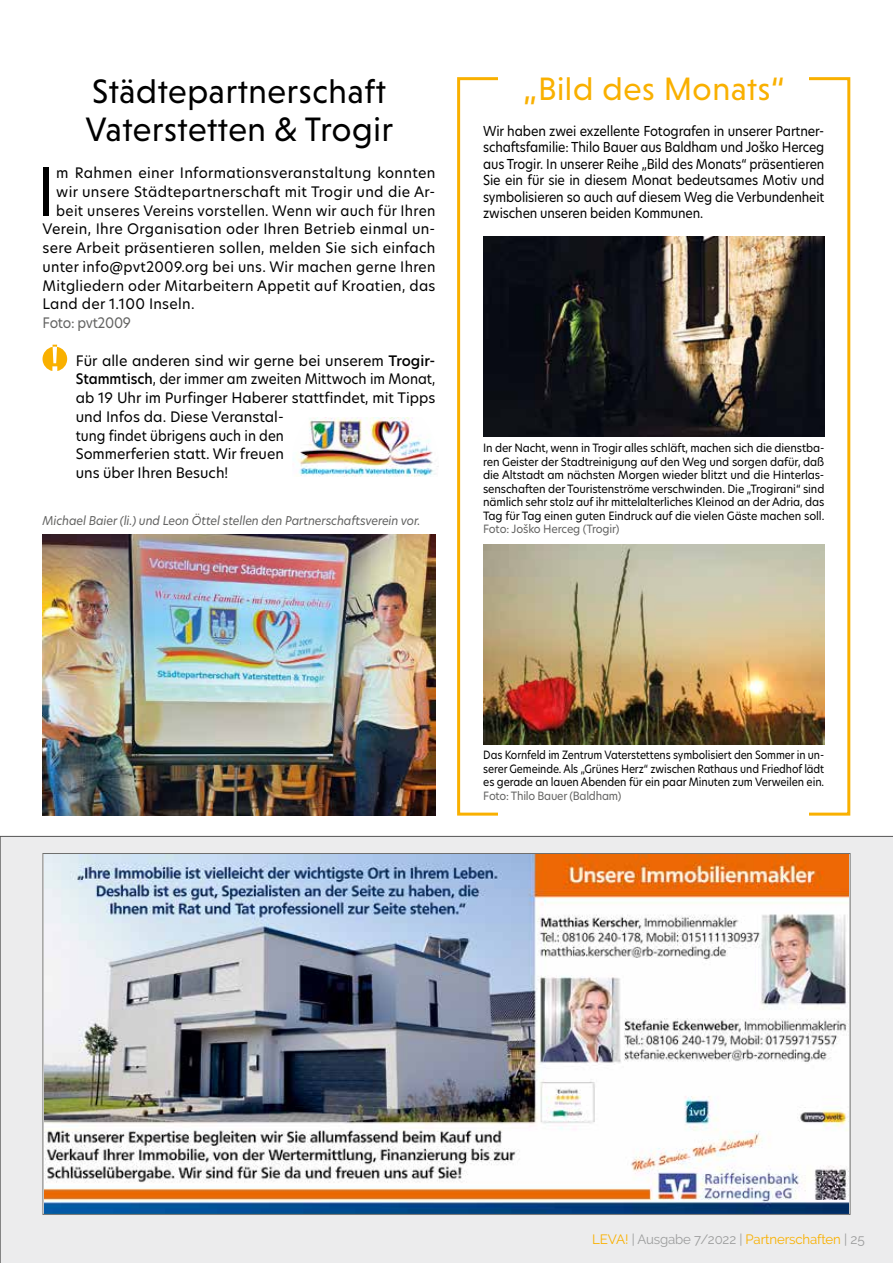
<style>
.page{position:relative;width:893px;height:1263px;background:#fff}
.page>*{position:absolute;margin:0;border:0;box-sizing:border-box;transform-origin:0 0}
.t1{font:64.65px "New Hero";color:#000}
.t2{font:34.5px/37.5px "Niveau Grotesk";letter-spacing:.02em;color:#000}
.t3{font:33px "Niveau Grotesk";letter-spacing:.02em;color:#f9b000}
.t4{font:14.25px "New Hero";letter-spacing:.02em;color:#000}
.t5{font:14.25px/18.8px "New Hero";color:#000}
.t6{font:14.25px "New Hero";letter-spacing:.02em;color:#000;scale:.96 1}
.t7{font:14.25px "New Hero";letter-spacing:-.02em;color:#636362;scale:.94 1}
.t8{font:13.5px/16.5px "New Hero";letter-spacing:-.01em;color:#000;text-align:justify;scale:.93 1}
.t9{font:13.5px "Raleway";letter-spacing:-.01em;color:#f9b000}
.t10{font:italic 12px "New Hero";letter-spacing:-.01em;color:#636362;scale:.96 1}
.t11{font:11.25px/13.5px "New Hero";letter-spacing:-.01em;color:#000;text-align:justify;scale:.95 1}
.t12{font:11.25px/13.5px "New Hero";letter-spacing:-.01em;color:#000;text-align:justify;scale:.91 1}
.t13{font:11.25px "New Hero";letter-spacing:-.02em;color:#636362;scale:.96 1}
.t14{font:11.25px "New Hero";letter-spacing:-.02em;color:#636362;scale:.95 1}
.s1{font-weight:500}
.s2{color:#9c9d9d}
</style>
<div class="page">
<svg style="left:0;top:836px;width:893px;height:427px;background:#e5e5e6"></svg>
<img style="left:45px;top:855px;width:803px;height:358px">
<svg style="left:43px;top:345px;width:24px;height:26px"></svg>
<div style="left:457px;top:77px;width:393px;height:739px;border:3px solid #f9b000"></div>
<div style="left:498px;top:77px;width:311px;height:749px;background:#fff"></div>
<img style="left:483px;top:545px;width:341px;height:199px">
<img style="left:483px;top:237px;width:341px;height:200px">
<img style="left:42px;top:534px;width:393px;height:282px">
<img style="left:293px;top:417px;width:146px;height:60px">
<h2 class="t2" style="left:86px;top:72px;width:309px">Städtepartnerschaft<br>Vaterstetten &amp; Trogir</h2>
<h1 class="t1" style="left:36px;top:148px;width:21px">I</h1>
<p class="t4" style="left:56px;top:163px;width:381px">m Rahmen einer Informationsveranstaltung konnten</p>
<p class="t4" style="left:56px;top:182px;width:381px">wir unsere Städtepartnerschaft mit Trogir und die Ar-</p>
<p class="t6" style="left:56px;top:201px;width:396px">beit unseres Vereins vorstellen. Wenn wir auch für Ihren</p>
<p class="t4" style="left:43px;top:219px;width:394px">Verein, Ihre Organisation oder Ihren Betrieb einmal un-</p>
<p class="t4" style="left:43px;top:238px;width:394px">sere Arbeit präsentieren sollen, melden Sie sich einfach</p>
<p class="t4" style="left:43px;top:257px;width:394px">unter info@pvt2009.org bei uns. Wir machen gerne Ihren</p>
<p class="t4" style="left:43px;top:276px;width:394px">Mitgliedern oder Mitarbeitern Appetit auf Kroatien, das</p>
<p class="t4" style="left:43px;top:294px;width:154px">Land der 1.100 Inseln.</p>
<p class="t7" style="left:43px;top:313px;width:96px">Foto: pvt2009</p>
<p class="t5" style="left:76px;top:351px;width:361px">Für alle anderen sind wir gerne bei unserem <span class="s1">Trogir-Stammtisch</span>, der immer am zweiten Mittwoch im Monat, ab 19 Uhr im Purfinger Haberer stattfindet, mit Tipps und Infos da. Diese Veranstal-<br>tung findet übrigens auch in den<br>Sommerferien statt. Wir freuen<br>uns über Ihren Besuch!</p>
<p class="t10" style="left:42px;top:513px;width:395px">Michael Baier (li.) und Leon Öttel stellen den Partnerschaftsverein vor.</p>
<h3 class="t3" style="left:523px;top:71px;width:263px">„Bild des Monats“</h3>
<p class="t8" style="left:483px;top:122px;width:369px">Wir haben zwei exzellente Fotografen in unserer Partner&shy;schaftsfamilie: Thilo Bauer aus Baldham und Joško Herceg aus Trogir. In unserer Reihe „Bild des Monats“ präsentieren Sie ein für sie in diesem Monat bedeutsames Motiv und symbolisieren so auch auf diesem Weg die Verbundenheit zwischen unseren beiden Kommunen.</p>
<p class="t11" style="left:483px;top:441px;width:361px">In der Nacht, wenn in Trogir alles schläft, machen sich die dienstba&shy;ren Geister der Stadtreinigung auf den Weg und sorgen dafür, daß die Altstadt am nächsten Morgen wieder blitzt und die Hinterlas&shy;senschaften der Touristenströme verschwinden. Die „Trogirani“ sind nämlich sehr stolz auf ihr mittelalterliches Kleinod an der Adria, das Tag für Tag einen guten Eindruck auf die vielen Gäste machen soll.</p>
<p class="t13" style="left:483px;top:521px;width:144px">Foto: Joško Herceg (Trogir)</p>
<p class="t12" style="left:483px;top:748px;width:376px">Das Kornfeld im Zentrum Vaterstettens symbolisiert den Sommer in un&shy;serer Gemeinde. Als „Grünes Herz“ zwischen Rathaus und Friedhof lädt es gerade an lauen Abenden für ein paar Minuten zum Verweilen ein.</p>
<p class="t14" style="left:483px;top:788px;width:147px">Foto: Thilo Bauer (Baldham)</p>
<p class="t9" style="left:592px;top:1231px;width:274px">LEVA! <span class="s2">| Ausgabe 7/2022 |</span> Partnerschaften <span class="s2">| 25</span></p>
</div>
